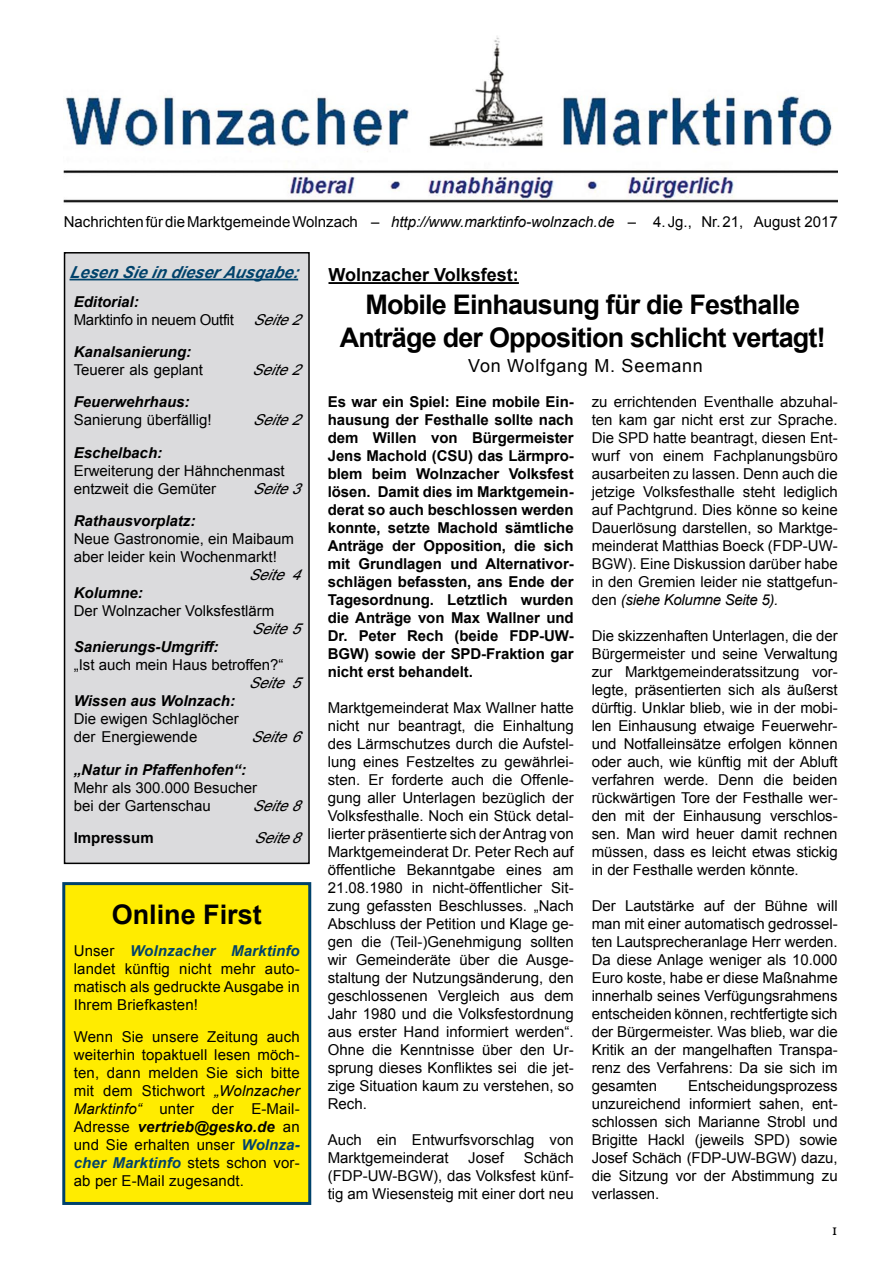
<style>
.page{position:relative;width:893px;height:1263px;background:#fff}
.page>*{position:absolute;margin:0;border:0;box-sizing:border-box;transform-origin:0 0}
.t1{font:700 27px/33px "Arial";letter-spacing:-.03em;color:#000;text-align:center}
.t2{font:700 27px "Arial";color:#000}
.t3{font:700 18px "Arial";color:#000}
.t4{font:18px "Arial";letter-spacing:.04em;color:#000}
.t5{font:italic 700 16.5px "Arial";color:#00426b}
.t6{font:15px/18px "Arial";color:#000;text-align:justify}
.t7{font:700 15px/18px "Arial";letter-spacing:-.005em;color:#000;text-align:justify}
.t8{font:italic 700 15px "Arial";color:#000}
.t9{font:italic 15px "Arial";color:#000}
.t10{font:15px "Arial";letter-spacing:-.02em;color:#000}
.s1{font-style:italic}
.s2{font-weight:700;font-style:italic;color:#00426b}
.s3{font-weight:700;font-style:italic}
</style>
<div class="page">
<div style="left:65px;top:253px;width:244px;height:610px;background:#dbdbdd"></div>
<hr style="left:70px;top:279px;width:228px;height:1px;background:#00426b">
<div style="left:64px;top:252px;width:246px;height:612px;border:2px solid #000"></div>
<img style="left:64px;top:36px;width:773px;height:167px">
<hr style="left:328px;top:282px;width:191px;height:2px;background:#000">
<div style="left:64px;top:884px;width:246px;height:319px;background:#ffec00"></div>
<div style="left:62px;top:882px;width:249px;height:323px;border:3px solid #00426b"></div>
<p class="t6" style="left:64px;top:213px;width:775px">Nachrichten für die Marktgemeinde Wolnzach – <span class="s1">http://www.marktinfo-wolnzach.de</span> – 4. Jg., Nr. 21, August 2017</p>
<p class="t5" style="left:70px;top:261px;width:235px">Lesen Siein dieserAusgabe:</p>
<p class="t8" style="left:74px;top:291px;width:67px">Editorial:</p>
<p class="t10" style="left:74px;top:309px;width:162px">Marktinfo in neuem Outfit</p>
<p class="t9" style="left:253px;top:309px;width:58px">Seite2</p>
<p class="t8" style="left:74px;top:342px;width:119px">Kanalsanierung:</p>
<p class="t6" style="left:74px;top:361px;width:131px">Teuerer als geplant</p>
<p class="t9" style="left:252px;top:359px;width:59px">Seite2</p>
<p class="t8" style="left:74px;top:392px;width:117px">Feuerwehrhaus:</p>
<p class="t6" style="left:74px;top:411px;width:139px">Sanierung überfällig!</p>
<p class="t9" style="left:253px;top:410px;width:58px">Seite2</p>
<p class="t8" style="left:74px;top:443px;width:90px">Eschelbach:</p>
<p class="t6" style="left:74px;top:461px;width:212px">Erweiterung der Hähnchenmast entzweit die Gemüter</p>
<p class="t3" style="left:328px;top:262px;width:192px">Wolnzacher Volksfest:</p>
<h1 class="t1" style="left:340px;top:288px;width:487px">Mobile Einhausung für die Festhalle<br>Anträge der Opposition schlicht vertagt!</h1>
<p class="t4" style="left:468px;top:354px;width:236px">Von Wolfgang M. Seemann</p>
<p class="t7" style="left:328px;top:393px;width:247px">Es war ein Spiel: Eine mobile Ein&shy;hausung der Festhalle sollte nach dem Willen von Bürgermeister Jens Machold (CSU) das Lärmpro&shy;blem beim Wolnzacher Volksfest lösen. Damit dies im Marktgemein&shy;derat so auch beschlossen werden konnte, setzte Machold sämtliche Anträge der Opposition, die sich mit Grundlagen und Alternativor&shy;schlägen befassten, ans Ende der Tagesordnung. Letztlich wurden die Anträge von Max Wallner und Dr. Peter Rech (beide FDP-UW-BGW) sowie der SPD-Fraktion gar nicht erst behandelt.</p>
<p class="t6" style="left:328px;top:699px;width:247px">Marktgemeinderat Max Wallner hatte nicht nur beantragt, die Einhaltung des Lärmschutzes durch die Aufstel&shy;lung eines Festzeltes zu gewährlei&shy;sten. Er forderte auch die Offenle&shy;gung aller Unterlagen bezüglich der Volksfesthalle. Noch ein Stück detal&shy;lierter präsentierte sich der Antrag von Marktgemeinderat Dr. Peter Rech auf öffentliche Bekanntgabe eines am 21.08.1980 in nicht-öffentlicher Sit&shy;zung gefassten Beschlusses. „Nach Abschluss der Petition und Klage ge&shy;gen die (Teil-)Genehmigung sollten wir Gemeinderäte über die Ausge&shy;staltung der Nutzungsänderung, den geschlossenen Vergleich aus dem Jahr 1980 und die Volksfestordnung aus erster Hand informiert werden“.<br>Ohne die Kenntnisse über den Ur&shy;sprung dieses Konfliktes sei die jet&shy;zige Situation kaum zu verstehen, so Rech.</p>
<p class="t6" style="left:328px;top:1131px;width:247px">Auch ein Entwurfsvorschlag von<br>Marktgemeinderat</p>
<p class="t6" style="left:592px;top:393px;width:247px">zu errichtenden Eventhalle abzuhal&shy;ten kam gar nicht erst zur Sprache.<br>Die SPD hatte beantragt, diesen Ent&shy;wurf von einem Fachplanungsbüro ausarbeiten zu lassen. Denn auch die jetzige Volksfesthalle steht lediglich auf Pachtgrund. Dies könne so keine Dauerlösung darstellen, so Marktge&shy;meinderat Matthias Boeck (FDP-UW-BGW). Eine Diskussion darüber habe in den Gremien leider nie stattgefun&shy;den <span class="s1">(siehe Kolumne Seite 5).</span></p>
<p class="t6" style="left:592px;top:627px;width:247px">Die skizzenhaften Unterlagen, die der Bürgermeister und seine Verwaltung zur Marktgemeinderatssitzung vor&shy;legte, präsentierten sich als äußerst dürftig. Unklar blieb, wie in der mobi&shy;len Einhausung etwaige Feuerwehr&shy;und Notfalleinsätze erfolgen können oder auch, wie künftig mit der Abluft verfahren werde. Denn die beiden rückwärtigen Tore der Festhalle wer&shy;den mit der Einhausung verschlos&shy;sen. Man wird heuer damit rechnen müssen, dass es leicht etwas stickig in der Festhalle werden könnte.</p>
<p class="t6" style="left:592px;top:897px;width:247px">Der Lautstärke auf der Bühne will man mit einer automatisch gedrossel&shy;ten Lautsprecheranlage Herr werden.<br>Da diese Anlage weniger als 10.000<br>Euro koste, habe er diese Maßnahme innerhalb seines Verfügungsrahmens entscheiden können, rechtfertigte sich der Bürgermeister. Was blieb, war die Kritik an der mangelhaften Transpa&shy;renz des Verfahrens: Da sie sich im gesamten</p>
<p class="t9" style="left:253px;top:478px;width:58px">Seite3</p>
<p class="t8" style="left:74px;top:511px;width:123px">Rathausvorplatz:</p>
<p class="t6" style="left:74px;top:530px;width:222px">Neue Gastronomie, ein Maibaum aber leider kein Wochenmarkt!</p>
<p class="t9" style="left:249px;top:565px;width:62px">Seite4</p>
<p class="t8" style="left:74px;top:583px;width:71px">Kolumne:</p>
<p class="t6" style="left:74px;top:602px;width:202px">Der Wolnzacher Volksfestlärm</p>
<p class="t9" style="left:252px;top:619px;width:59px">Seite5</p>
<p class="t8" style="left:74px;top:637px;width:146px">Sanierungs-Umgriff:</p>
<p class="t6" style="left:74px;top:656px;width:211px">„Ist auch mein Haus betroffen?“</p>
<p class="t9" style="left:249px;top:673px;width:62px">Seite5</p>
<p class="t8" style="left:74px;top:691px;width:163px">Wissen aus Wolnzach:</p>
<p class="t6" style="left:74px;top:710px;width:167px">Die ewigen Schlaglöcher der Energiewende</p>
<p class="t9" style="left:251px;top:727px;width:60px">Seite6</p>
<p class="t8" style="left:74px;top:759px;width:174px">„Natur in Pfaffenhofen“:</p>
<p class="t6" style="left:74px;top:778px;width:185px">Mehr als 300.000 Besucher bei der Gartenschau</p>
<p class="t9" style="left:253px;top:795px;width:58px">Seite8</p>
<p class="t7" style="left:74px;top:829px;width:82px">Impressum</p>
<p class="t9" style="left:254px;top:827px;width:57px">Seite8</p>
<h1 class="t2" style="left:112px;top:895px;width:152px">Online First</h1>
<p class="t6" style="left:74px;top:941px;width:227px">Unser <span class="s2">Wolnzacher Marktinfo </span>landet künftig nicht mehr auto&shy;matisch als gedruckte Ausgabe in Ihrem Briefkasten!</p>
<p class="t6" style="left:74px;top:1027px;width:228px">Wenn Sie unsere Zeitung auch weiterhin topaktuell lesen möch&shy;ten, dann melden Sie sich bitte mit dem Stichwort <span class="s1">„Wolnzacher Marktinfo“</span> unter der E-Mail-Adresse <span class="s3">vertrieb@gesko.de</span> an und Sie erhalten unser <span class="s2">Wolnza&shy;cher Marktinfo</span> stets schon vor&shy;ab per E-Mail zugesandt.</p>
<p class="t6" style="left:592px;top:1077px;width:247px;text-indent:96px">Entscheidungsprozess unzureichend informiert sahen, ent&shy;schlossen sich Marianne Strobl und Brigitte Hackl (jeweils SPD) sowie Josef Schäch (FDP-UW-BGW) dazu, die Sitzung vor der Abstimmung zu verlassen.</p>
<p class="t6" style="left:328px;top:1149px;width:247px;text-indent:196px">Schäch (FDP-UW-BGW), das Volksfest künf&shy;tig am Wiesensteig mit einer dort neu</p>
<p class="t6" style="left:468px;top:1149px;width:37px">Josef</p>
</div>
